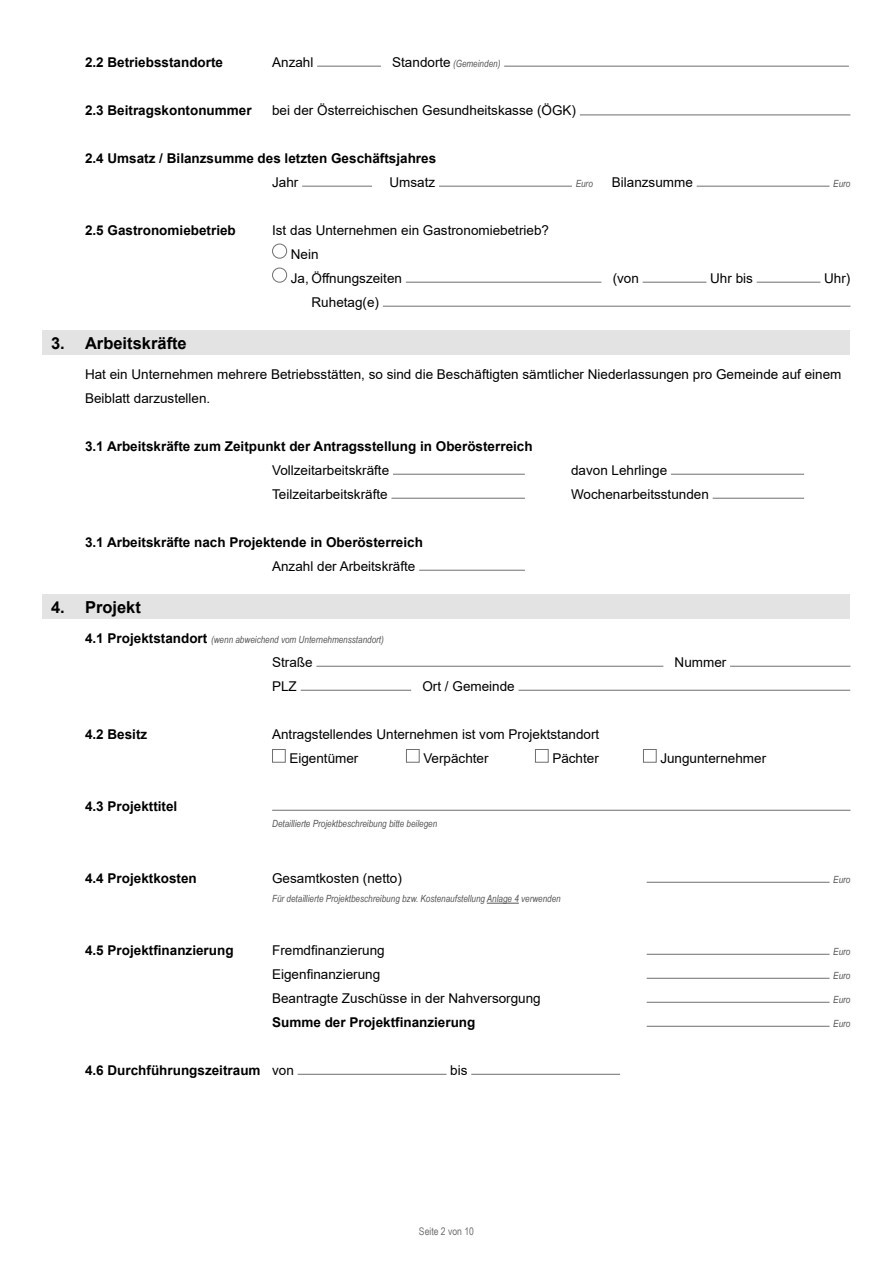
<style>
.page{position:relative;width:893px;height:1263px;background:#fff}
.page>*{position:absolute;margin:0;border:0;box-sizing:border-box;transform-origin:0 0}
.Formularabschnitt_H2{font:700 16.5px "Arial";color:#000}
.Formularabschnitt_P_Text{font:13.5px/24px "Arial";color:#000}
.Formularabschnitt_P_Text-2{font:700 13.5px/24px "Arial";color:#000}
.Formularabschnitt_AUT_Text_aufzählung{font:700 13.5px "Arial";color:#000}
.t1{font:10.5px "Arial Narrow";color:#6f6f6e}
.Formularabschnitt_P_Text-3{font:italic 9.9px "Arial Narrow";color:#565656}
.Formularabschnitt_AUT_Text_aufzählung-2{font:italic 9.9px "Arial Narrow";color:#565656}
.s1{font-family:"Arial";font-style:normal;font-size:13.5px;color:#000}
.s2{font-weight:400}
.s3{font-family:"Arial";font-weight:700;font-style:normal;font-size:13.5px;color:#000}
</style>
<div class="page">
<div style="left:43px;top:331px;width:807px;height:24px;background:#e3e3e3"></div>
<div style="left:43px;top:595px;width:807px;height:24px;background:#e3e3e3"></div>
<hr style="left:487px;top:903px;width:32px;height:1px;background:#565656">
<hr style="left:317px;top:66px;width:64px;height:1px;background:#6f6f6e">
<hr style="left:504px;top:66px;width:345px;height:1px;background:#6f6f6e">
<hr style="left:580px;top:115px;width:270px;height:1px;background:#6f6f6e">
<hr style="left:302px;top:186px;width:70px;height:1px;background:#6f6f6e">
<hr style="left:439px;top:186px;width:133px;height:1px;background:#6f6f6e">
<hr style="left:697px;top:186px;width:132px;height:1px;background:#6f6f6e">
<div style="left:272px;top:244px;width:15px;height:15px;border:1px solid #6f6f6e;border-radius:50%"></div>
<div style="left:272px;top:268px;width:15px;height:15px;border:1px solid #6f6f6e;border-radius:50%"></div>
<hr style="left:406px;top:282px;width:195px;height:1px;background:#6f6f6e">
<hr style="left:643px;top:282px;width:63px;height:1px;background:#6f6f6e">
<hr style="left:757px;top:282px;width:63px;height:1px;background:#6f6f6e">
<hr style="left:383px;top:306px;width:467px;height:1px;background:#6f6f6e">
<hr style="left:393px;top:474px;width:132px;height:1px;background:#6f6f6e">
<hr style="left:671px;top:474px;width:133px;height:1px;background:#6f6f6e">
<hr style="left:391px;top:498px;width:134px;height:1px;background:#6f6f6e">
<hr style="left:713px;top:498px;width:91px;height:1px;background:#6f6f6e">
<hr style="left:419px;top:570px;width:106px;height:1px;background:#6f6f6e">
<hr style="left:316px;top:666px;width:347px;height:1px;background:#6f6f6e">
<hr style="left:730px;top:666px;width:120px;height:1px;background:#6f6f6e">
<hr style="left:301px;top:690px;width:110px;height:1px;background:#6f6f6e">
<hr style="left:518px;top:690px;width:332px;height:1px;background:#6f6f6e">
<div style="left:272px;top:749px;width:14px;height:14px;border:1px solid #6f6f6e"></div>
<div style="left:406px;top:749px;width:14px;height:14px;border:1px solid #6f6f6e"></div>
<div style="left:535px;top:749px;width:14px;height:14px;border:1px solid #6f6f6e"></div>
<div style="left:643px;top:749px;width:14px;height:14px;border:1px solid #6f6f6e"></div>
<hr style="left:272px;top:810px;width:578px;height:1px;background:#6f6f6e">
<hr style="left:647px;top:882px;width:182px;height:1px;background:#6f6f6e">
<hr style="left:647px;top:954px;width:182px;height:1px;background:#6f6f6e">
<hr style="left:647px;top:978px;width:182px;height:1px;background:#6f6f6e">
<hr style="left:647px;top:1002px;width:182px;height:1px;background:#6f6f6e">
<hr style="left:647px;top:1026px;width:182px;height:1px;background:#6f6f6e">
<hr style="left:298px;top:1074px;width:148px;height:1px;background:#6f6f6e">
<hr style="left:471px;top:1074px;width:149px;height:1px;background:#6f6f6e">
<p class="Formularabschnitt_P_Text-2" style="left:85px;top:50px;width:140px">2.2 Betriebsstandorte</p>
<p class="Formularabschnitt_P_Text" style="left:272px;top:50px;width:43px">Anzahl</p>
<p class="Formularabschnitt_P_Text-3" style="left:392px;top:56px;width:110px"><span class="s1">Standorte</span> (Gemeinden)</p>
<p class="Formularabschnitt_P_Text-2" style="left:85px;top:98px;width:168px">2.3 Beitragskontonummer</p>
<p class="Formularabschnitt_P_Text" style="left:272px;top:98px;width:305px">bei der Österreichischen Gesundheitskasse (ÖGK)</p>
<p class="Formularabschnitt_P_Text-2" style="left:272px;top:146px;width:166px;text-indent:-187px">2.4 Umsatz / Bilanzsumme des letzten Geschäftsjahres<br><span class="s2">Jahr</span></p>
<p class="Formularabschnitt_P_Text" style="left:390px;top:170px;width:47px">Umsatz</p>
<p class="Formularabschnitt_P_Text-3" style="left:576px;top:176px;width:19px">Euro</p>
<p class="Formularabschnitt_P_Text" style="left:612px;top:170px;width:83px">Bilanzsumme</p>
<p class="Formularabschnitt_P_Text-3" style="left:833px;top:176px;width:19px">Euro</p>
<p class="Formularabschnitt_P_Text-2" style="left:85px;top:218px;width:152px">2.5 Gastronomiebetrieb</p>
<p class="Formularabschnitt_P_Text" style="left:291px;top:218px;width:260px;text-indent:-19px">Ist das Unternehmen ein Gastronomiebetrieb?<br>Nein<br>Ja, Öffnungszeiten</p>
<p class="Formularabschnitt_P_Text" style="left:312px;top:290px;width:69px">Ruhetag(e)</p>
<p class="Formularabschnitt_P_Text" style="left:613px;top:266px;width:28px">(von</p>
<p class="Formularabschnitt_P_Text" style="left:710px;top:266px;width:44px">Uhr bis</p>
<p class="Formularabschnitt_P_Text" style="left:824px;top:266px;width:28px">Uhr)</p>
<h2 class="Formularabschnitt_H2" style="left:51px;top:331px;width:137px">3. Arbeitskräfte</h2>
<p class="Formularabschnitt_P_Text" style="left:85px;top:362px;width:758px">Hat ein Unternehmen mehrere Betriebsstätten, so sind die Beschäftigten sämtlicher Niederlassungen pro Gemeinde auf einem<br>Beiblatt darzustellen.</p>
<p class="Formularabschnitt_P_Text-2" style="left:272px;top:434px;width:262px;text-indent:-187px">3.1 Arbeitskräfte zum Zeitpunkt der Antragsstellung in Oberösterreich<br><span class="s2">Vollzeitarbeitskräfte</span></p>
<p class="Formularabschnitt_P_Text" style="left:571px;top:458px;width:98px">davon Lehrlinge</p>
<p class="Formularabschnitt_P_Text" style="left:272px;top:482px;width:117px">Teilzeitarbeitskräfte</p>
<p class="Formularabschnitt_P_Text" style="left:571px;top:482px;width:139px">Wochenarbeitsstunden</p>
<p class="Formularabschnitt_P_Text-2" style="left:272px;top:530px;width:152px;text-indent:-187px">3.1 Arbeitskräfte nach Projektende in Oberösterreich<br><span class="s2">Anzahl der Arbeitskräfte</span></p>
<h2 class="Formularabschnitt_H2" style="left:51px;top:595px;width:91px">4. Projekt</h2>
<p class="Formularabschnitt_P_Text-3" style="left:85px;top:632px;width:300px"><span class="s3">4.1 Projektstandort</span> (wenn abweichend vom Unternehmensstandort)</p>
<p class="Formularabschnitt_P_Text" style="left:272px;top:650px;width:42px">Straße</p>
<p class="Formularabschnitt_P_Text" style="left:675px;top:650px;width:53px">Nummer</p>
<p class="Formularabschnitt_P_Text" style="left:272px;top:674px;width:26px">PLZ</p>
<p class="Formularabschnitt_P_Text" style="left:422px;top:674px;width:94px">Ort / Gemeinde</p>
<p class="Formularabschnitt_P_Text-2" style="left:85px;top:722px;width:64px">4.2 Besitz</p>
<p class="Formularabschnitt_P_Text" style="left:289px;top:722px;width:311px;text-indent:-17px">Antragstellendes Unternehmen ist vom Projektstandort<br>Eigentümer</p>
<p class="Formularabschnitt_P_Text" style="left:423px;top:746px;width:67px">Verpächter</p>
<p class="Formularabschnitt_P_Text" style="left:552px;top:746px;width:48px">Pächter</p>
<p class="Formularabschnitt_P_Text" style="left:660px;top:746px;width:107px">Jungunternehmer</p>
<p class="Formularabschnitt_P_Text-2" style="left:85px;top:794px;width:94px">4.3 Projekttitel</p>
<p class="Formularabschnitt_P_Text-3" style="left:272px;top:816px;width:167px">Detaillierte Projektbeschreibung bitte beilegen</p>
<p class="Formularabschnitt_P_Text-2" style="left:85px;top:866px;width:113px">4.4 Projektkosten</p>
<p class="Formularabschnitt_P_Text" style="left:272px;top:866px;width:131px">Gesamtkosten (netto)</p>
<p class="Formularabschnitt_P_Text-3" style="left:833px;top:872px;width:19px">Euro</p>
<p class="Formularabschnitt_P_Text-3" style="left:272px;top:892px;width:290px">Für detaillierte Projektbeschreibung bzw. Kostenaufstellung Anlage 4 verwenden</p>
<p class="Formularabschnitt_P_Text-2" style="left:85px;top:938px;width:150px">4.5 Projektfinanzierung</p>
<p class="Formularabschnitt_P_Text" style="left:272px;top:938px;width:114px">Fremdfinanzierung</p>
<p class="Formularabschnitt_P_Text-3" style="left:833px;top:944px;width:19px">Euro</p>
<p class="Formularabschnitt_P_Text" style="left:272px;top:962px;width:110px">Eigenfinanzierung</p>
<p class="Formularabschnitt_P_Text-3" style="left:833px;top:968px;width:19px">Euro</p>
<p class="Formularabschnitt_P_Text" style="left:272px;top:986px;width:270px">Beantragte Zuschüsse in der Nahversorgung</p>
<p class="Formularabschnitt_P_Text-3" style="left:833px;top:992px;width:19px">Euro</p>
<p class="Formularabschnitt_AUT_Text_aufzählung" style="left:272px;top:1012px;width:205px">Summe der Projektfinanzierung</p>
<p class="Formularabschnitt_AUT_Text_aufzählung-2" style="left:833px;top:1016px;width:19px">Euro</p>
<p class="Formularabschnitt_P_Text-2" style="left:85px;top:1058px;width:210px">4.6 Durchführungszeitraum <span class="s2">von</span></p>
<p class="Formularabschnitt_P_Text" style="left:450px;top:1058px;width:19px">bis</p>
<p class="t1" style="left:419px;top:1223px;width:57px">Seite 2 von 10</p>
</div>
